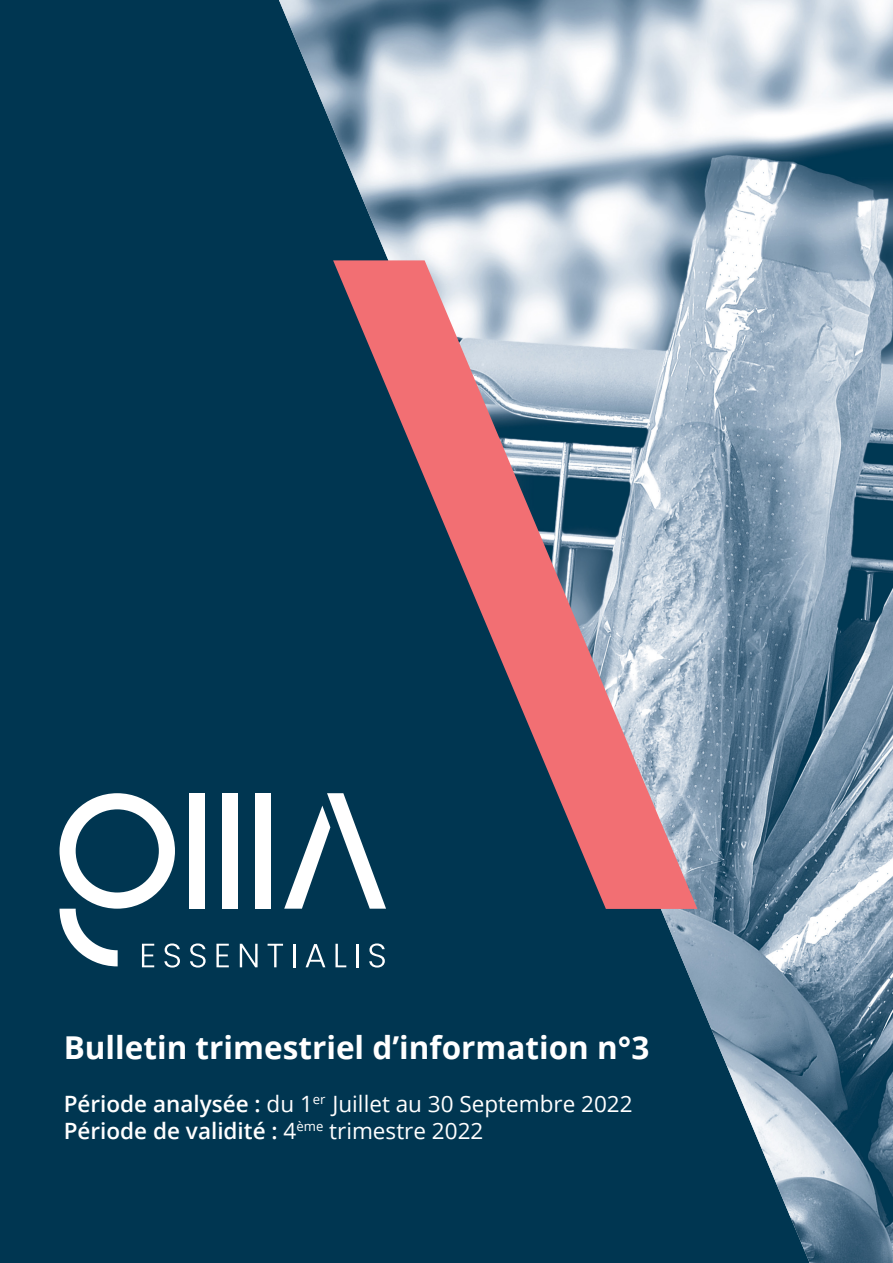
<style>
.page{position:relative;width:893px;height:1263px;background:#003651}
.page>*{position:absolute;margin:0;border:0;box-sizing:border-box;transform-origin:0 0}
.Heading_1{font:700 31.5px "Open Sans";color:#fff}
.Subheading_Cover{font:22.5px "Open Sans";color:#fff}
.Subheading_Cover-2{font:600 22.5px "Open Sans";color:#fff}
.s1{font-weight:600}
.s2{font-weight:400}
</style>
<div class="page">
<img style="left:279px;top:0;width:614px;height:1263px">
<svg style="left:333px;top:260px;width:364px;height:649px"></svg>
<svg style="left:190px;top:943px;width:16px;height:24px"></svg>
<svg style="left:216px;top:944px;width:13px;height:23px"></svg>
<svg style="left:240px;top:944px;width:18px;height:23px"></svg>
<svg style="left:268px;top:944px;width:15px;height:23px"></svg>
<hr style="left:293px;top:944px;width:2px;height:23px;background:#fff">
<svg style="left:306px;top:944px;width:19px;height:23px"></svg>
<svg style="left:335px;top:944px;width:11px;height:23px"></svg>
<hr style="left:356px;top:944px;width:2px;height:23px;background:#fff">
<svg style="left:369px;top:943px;width:16px;height:24px"></svg>
<div style="left:190px;top:793px;width:15px;height:116px;background:#fff"></div>
<div style="left:223px;top:793px;width:15px;height:116px;background:#fff"></div>
<div style="left:256px;top:793px;width:15px;height:116px;background:#fff"></div>
<svg style="left:284px;top:793px;width:102px;height:116px"></svg>
<svg style="left:60px;top:793px;width:120px;height:174px"></svg>
<p class="Heading_1" style="left:64px;top:1026px;width:587px">Bulletin trimestriel d’information n°3</p>
<p class="Subheading_Cover" style="left:64px;top:1088px;width:570px"><span class="s1">Période analysée :</span> du 1<sup>er</sup> Juillet au 30 Septembre 2022</p>
<p class="Subheading_Cover-2" style="left:64px;top:1115px;width:421px">Période de validité : <span class="s2">4</span><sup>ème</sup> <span class="s2">trimestre 2022</span></p>
</div>
